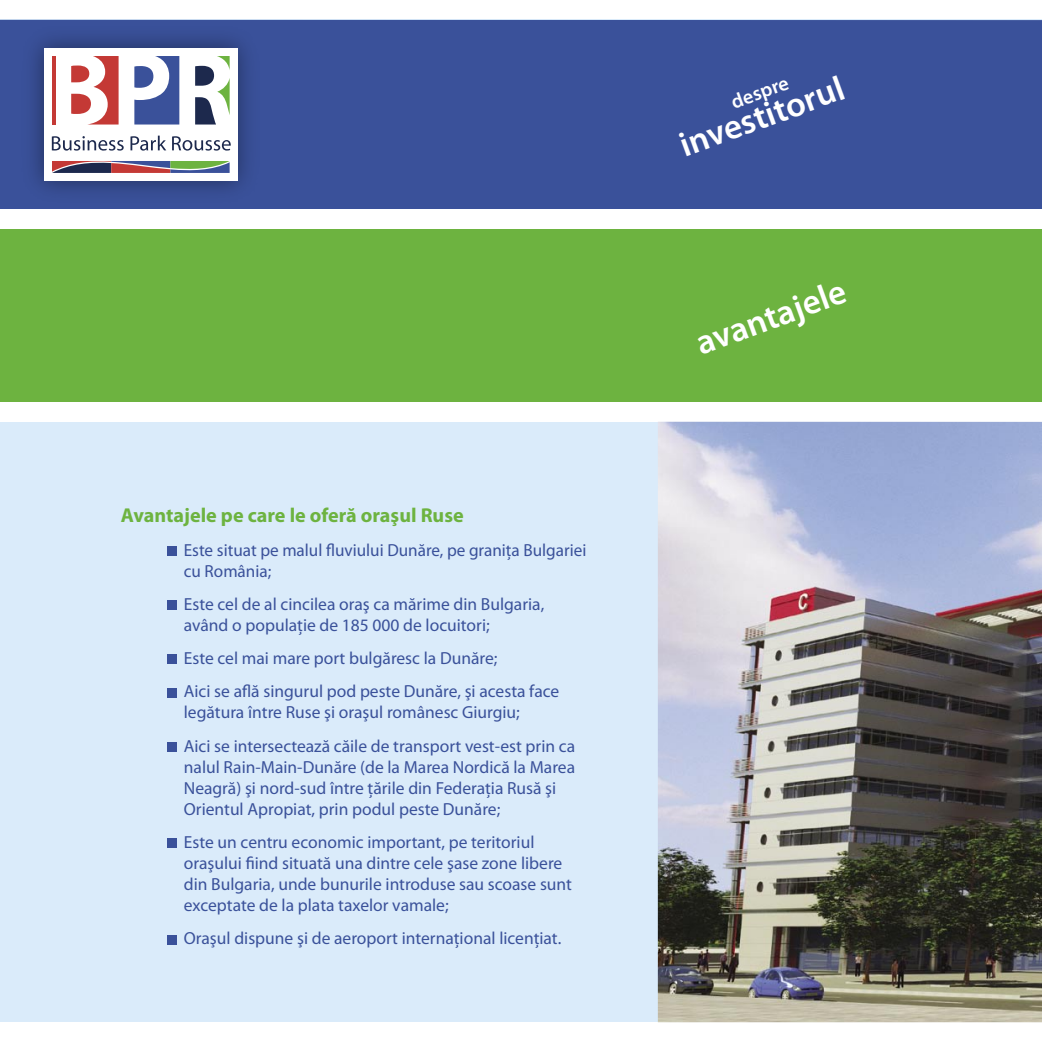
<style>
.page{position:relative;width:1042px;height:1042px;background:#fff}
.page>*{position:absolute;margin:0;border:0;box-sizing:border-box;transform-origin:0 0}
.t1{font:600 35px "Myriad Pro";color:#fff}
.t2{font:700 20.12px "Myriad Pro";color:#6db340}
.t3{font:600 20.12px "Myriad Pro";color:#fff}
.t4{font:17.5px/21px "Myriad Pro";color:#3a519a}
</style>
<div class="page">
<div style="left:0;top:20px;width:1042px;height:1002px;background:#daebfa"></div>
<div style="left:0;top:402px;width:1042px;height:20px;background:#fff"></div>
<div style="left:0;top:229px;width:1042px;height:173px;background:#6db340"></div>
<div style="left:0;top:20px;width:1042px;height:189px;background:#3a519a"></div>
<div style="left:21px;top:26px;width:240px;height:176px;background:#000;opacity:.42"></div>
<div style="left:44px;top:48px;width:193px;height:132px;background:#fff"></div>
<svg style="left:52px;top:161px;width:178px;height:12px;background:#78666a"></svg>
<svg style="left:195px;top:56px;width:35px;height:68px"></svg>
<svg style="left:71px;top:56px;width:48px;height:68px"></svg>
<svg style="left:134px;top:56px;width:45px;height:68px"></svg>
<hr style="left:52px;top:56px;width:3px;height:69px;background:#c43935">
<svg style="left:52px;top:136px;width:72px;height:15px"></svg>
<svg style="left:130px;top:136px;width:36px;height:15px"></svg>
<svg style="left:172px;top:136px;width:59px;height:15px"></svg>
<div style="left:0;top:209px;width:1042px;height:20px;background:#fff"></div>
<img style="left:658px;top:421px;width:384px;height:601px">
<div style="left:167px;top:546px;width:9px;height:10px;background:#3a519a"></div>
<div style="left:167px;top:601px;width:9px;height:9px;background:#3a519a"></div>
<div style="left:167px;top:655px;width:9px;height:9px;background:#3a519a"></div>
<div style="left:167px;top:688px;width:9px;height:9px;background:#3a519a"></div>
<div style="left:167px;top:742px;width:9px;height:10px;background:#3a519a"></div>
<div style="left:167px;top:839px;width:9px;height:9px;background:#3a519a"></div>
<div style="left:167px;top:935px;width:9px;height:9px;background:#3a519a"></div>
<p class="t2" style="left:121px;top:504px;width:344px">Avantajele pe care le oferă oraşul Ruse</p>
<p class="t4" style="left:184px;top:540px;width:404px">Este situat pe malul fluviului Dunăre, pe graniţa Bulgariei cu România;</p>
<p class="t4" style="left:184px;top:594px;width:362px">Este cel de al cincilea oraş ca mărime din Bulgaria, având o populaţie de 185 000 de locuitori;</p>
<p class="t4" style="left:184px;top:648px;width:315px">Este cel mai mare port bulgăresc la Dunăre;</p>
<p class="t4" style="left:184px;top:681px;width:377px">Aici se află singurul pod peste Dunăre, şi acesta face legătura între Ruse şi oraşul românesc Giurgiu;</p>
<p class="t4" style="left:184px;top:736px;width:393px">Aici se intersectează căile de transport vest-est prin ca nalul Rain-Main-Dunăre (de la Marea Nordică la Marea Neagră) şi nord-sud între ţările din Federaţia Rusă şi Orientul Apropiat, prin podul peste Dunăre;</p>
<p class="t4" style="left:184px;top:832px;width:390px">Este un centru economic important, pe teritoriul oraşului fiind situată una dintre cele şase zone libere din Bulgaria, unde bunurile introduse sau scoase sunt exceptate de la plata taxelor vamale;</p>
<p class="t4" style="left:184px;top:928px;width:379px">Oraşul dispune şi de aeroport internaţional licenţiat.</p>
<p class="t1" style="left:674px;top:127px;width:174px;rotate:-20deg">investitorul</p>
<p class="t3" style="left:728px;top:92px;width:61px;rotate:-20deg">despre</p>
<p class="t1" style="left:690px;top:325px;width:159px;rotate:-20deg">avantajele</p>
</div>
